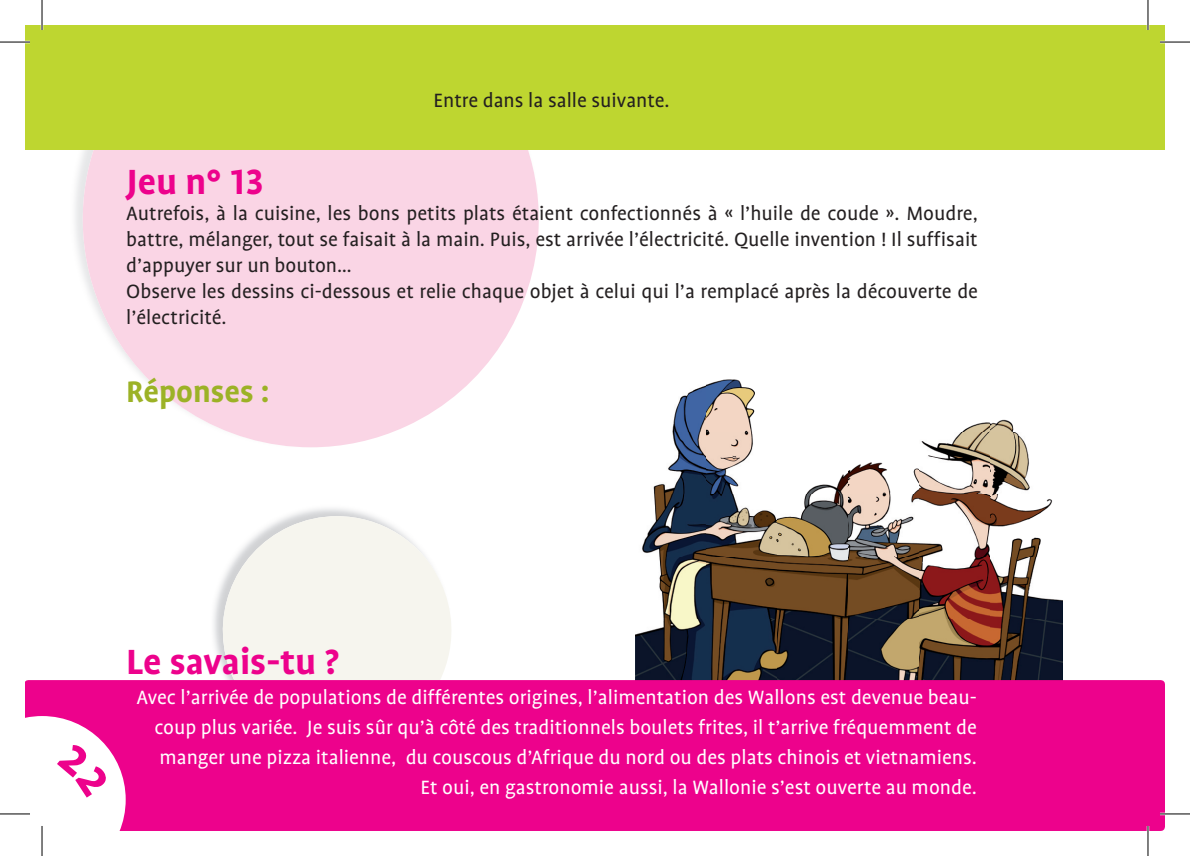
<style>
.page{position:relative;width:1190px;height:856px;background:#fff}
.page>*{position:absolute;margin:0;border:0;box-sizing:border-box;transform-origin:0 0}
.t1{font:700 40px "Profile OT";color:#ed028c}
.t2{font:700 34px "Profile OT";color:#9cb226}
.t3{font:22px/26px "Profile OT";color:#231f20}
.t4{font:22px/30px "Profile OT";color:#fff;text-align:right}
</style>
<div class="page">
<img style="left:636px;top:379px;width:426px;height:300px">
<svg style="left:212px;top:516px;width:239px;height:163px;background:#f5f4ef"></svg>
<svg style="left:75px;top:150px;width:464px;height:297px;fill:#fad5e5"></svg>
<div style="left:25px;top:25px;width:1140px;height:125px;background:#bed630"></div>
<div style="left:25px;top:679px;width:1140px;height:151px;background:#ed028c;border:8px solid #ed028c"></div>
<hr style="left:0;top:41px;width:30px;height:2px;background:#fff">
<hr style="left:1160px;top:41px;width:30px;height:2px;background:#fff">
<hr style="left:1160px;top:812px;width:30px;height:2px;background:#fff">
<hr style="left:41px;top:0;width:2px;height:30px;background:#fff">
<hr style="left:1146px;top:0;width:3px;height:30px;background:#fff">
<hr style="left:1146px;top:825px;width:3px;height:30px;background:#fff">
<hr style="left:0;top:42px;width:30px;height:1px;background:#000">
<hr style="left:1160px;top:42px;width:30px;height:1px;background:#000">
<hr style="left:0;top:813px;width:30px;height:1px;background:#000">
<hr style="left:1160px;top:813px;width:30px;height:1px;background:#000">
<hr style="left:42px;top:0;width:1px;height:30px;background:#000">
<hr style="left:42px;top:825px;width:1px;height:30px;background:#000">
<hr style="left:1147px;top:0;width:1px;height:30px;background:#000">
<hr style="left:1147px;top:825px;width:1px;height:30px;background:#000">
<svg style="left:25px;top:715px;width:183px;height:115px"></svg>
<p class="t3" style="left:433px;top:88px;width:238px">Entre dans la salle suivante.</p>
<h1 class="t1" style="left:126px;top:159px;width:140px">Jeu n° 13</h1>
<p class="t3" style="left:126px;top:201px;width:853px">Autrefois, à la cuisine, les bons petits plats étaient confectionnés à « l’huile de coude ». Moudre, battre, mélanger, tout se faisait à la main. Puis, est arrivée l’électricité. Quelle invention ! Il suffisait d’appuyer sur un bouton…<br>Observe les dessins ci-dessous et relie chaque objet à celui qui l’a remplacé après la découverte de l’électricité.</p>
<h2 class="t2" style="left:126px;top:372px;width:145px">Réponses :</h2>
<h1 class="t1" style="left:126px;top:639px;width:214px">Le savais-tu ?</h1>
<p class="t4" style="left:137px;top:682px;width:842px">Avec l’arrivée de populations de différentes origines, l’alimentation des Wallons est devenue beau&shy;coup plus variée. Je suis sûr qu’à côté des traditionnels boulets frites, il t’arrive fréquemment de manger une pizza italienne, du couscous d’Afrique du nord ou des plats chinois et vietnamiens.<br>Et oui, en gastronomie aussi, la Wallonie s’est ouverte au monde.</p>
</div>
